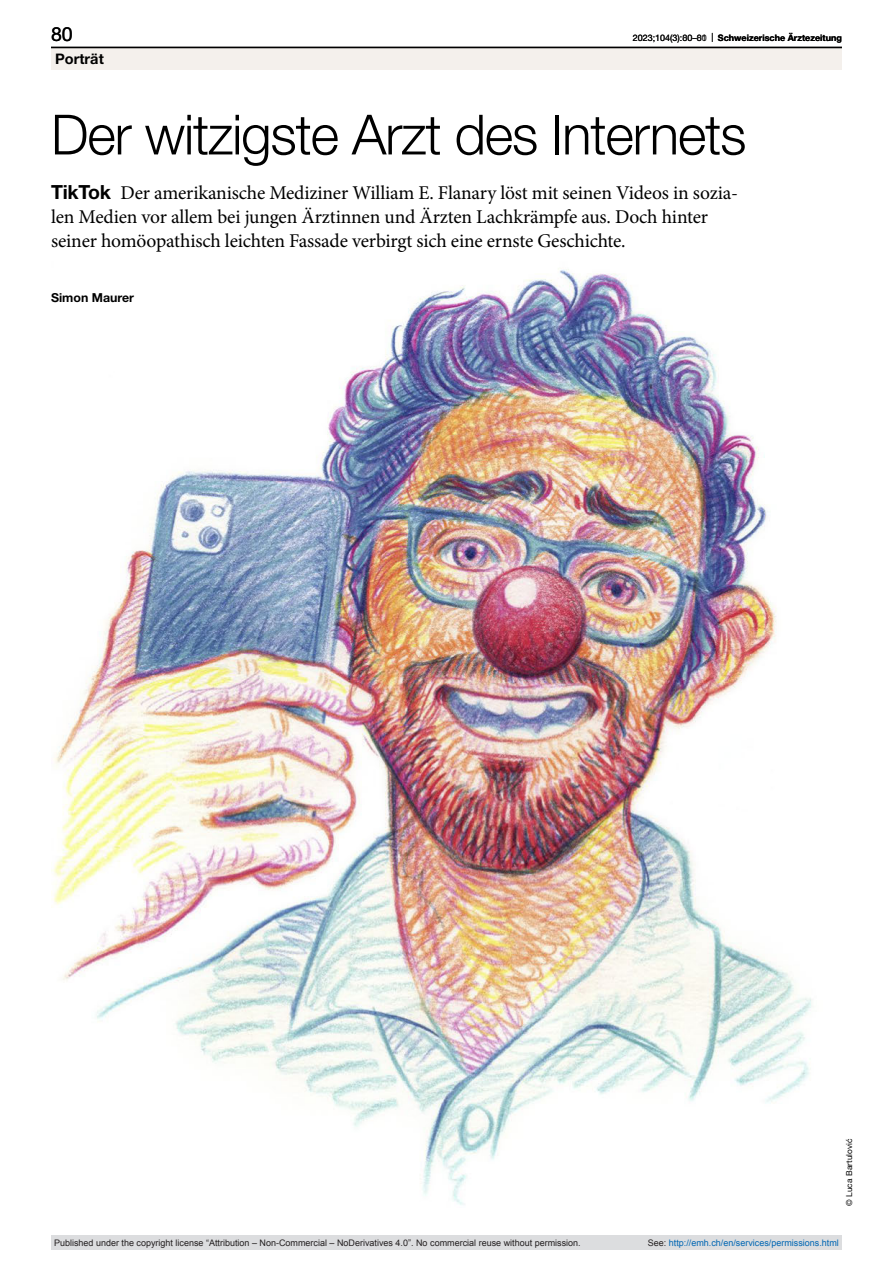
<style>
.page{position:relative;width:893px;height:1263px;background:#fff}
.page>*{position:absolute;margin:0;border:0;box-sizing:border-box;transform-origin:0 0}
.article-title-L38{font:300 55.5px "Helvetica Neue LT Pro";letter-spacing:-.02em;color:#000}
.lead{font:19.5px/24px "Minion Pro";letter-spacing:-.01em;color:#000}
.t1{font:19.5px "Helvetica Neue LT Pro";color:#000}
.t2{font:700 14.55px "Helvetica Neue LT Pro";color:#000}
.authors{font:700 12.3px "Helvetica Neue LT Pro";color:#000}
.t3{font:9px "Arial";color:#231f20}
.t4{font:9px "Arial";color:#0066b3}
.t5{font:700 9px "Helvetica Neue LT Pro";color:#000}
.t6{font:9px "Helvetica Neue LT Pro";color:#000}
.credits{font:8.25px "Helvetica Neue LT Pro";letter-spacing:.01em;color:#000}
.s1{font-weight:400}
.s2{font-family:"Helvetica Neue LT Pro";font-weight:700}
.s3{color:#231f20}
</style>
<div class="page">
<img style="left:51px;top:268px;width:760px;height:937px">
<div style="left:51px;top:48px;width:791px;height:22px;background:#f4f0ec"></div>
<hr style="left:51px;top:47px;width:791px;height:1px;background:#000">
<div style="left:51px;top:1235px;width:791px;height:15px;background:#dcdddf"></div>
<p class="t1" style="left:51px;top:22px;width:23px">80</p>
<p class="t5" style="left:633px;top:32px;width:211px"><span class="s1">2023;104(3):00–00 |</span> Schweizerische Ärztezeitung</p>
<p class="t6" style="left:682px;top:32px;width:26px">8 81</p>
<p class="t2" style="left:55px;top:49px;width:50px">Porträt</p>
<p class="article-title-L38" style="left:51px;top:101px;width:697px">Der witzigste Arzt des Internets</p>
<p class="lead" style="left:51px;top:181px;width:689px"><span class="s2">TikTok</span> Der amerikanische Mediziner William E. Flanary löst mit seinen Videos in sozia&shy;len Medien vor allem bei jungen Ärztinnen und Ärzten Lachkrämpfe aus. Doch hinter seiner homöopathisch leichten Fassade verbirgt sich eine ernste Geschichte.</p>
<p class="authors" style="left:51px;top:289px;width:84px">Simon Maurer</p>
<p class="credits" style="left:844px;top:1206px;width:69px;rotate:-90deg">© Luca Bartulović</p>
<p class="t3" style="left:54px;top:1237px;width:528px">Published under the copyright license “Attribution – Non-Commercial – NoDerivatives 4.0”. No commercial reuse without permission.</p>
<p class="t4" style="left:648px;top:1237px;width:193px"><span class="s3">See:</span> http://emh.ch/en/services/permissions.html</p>
</div>
